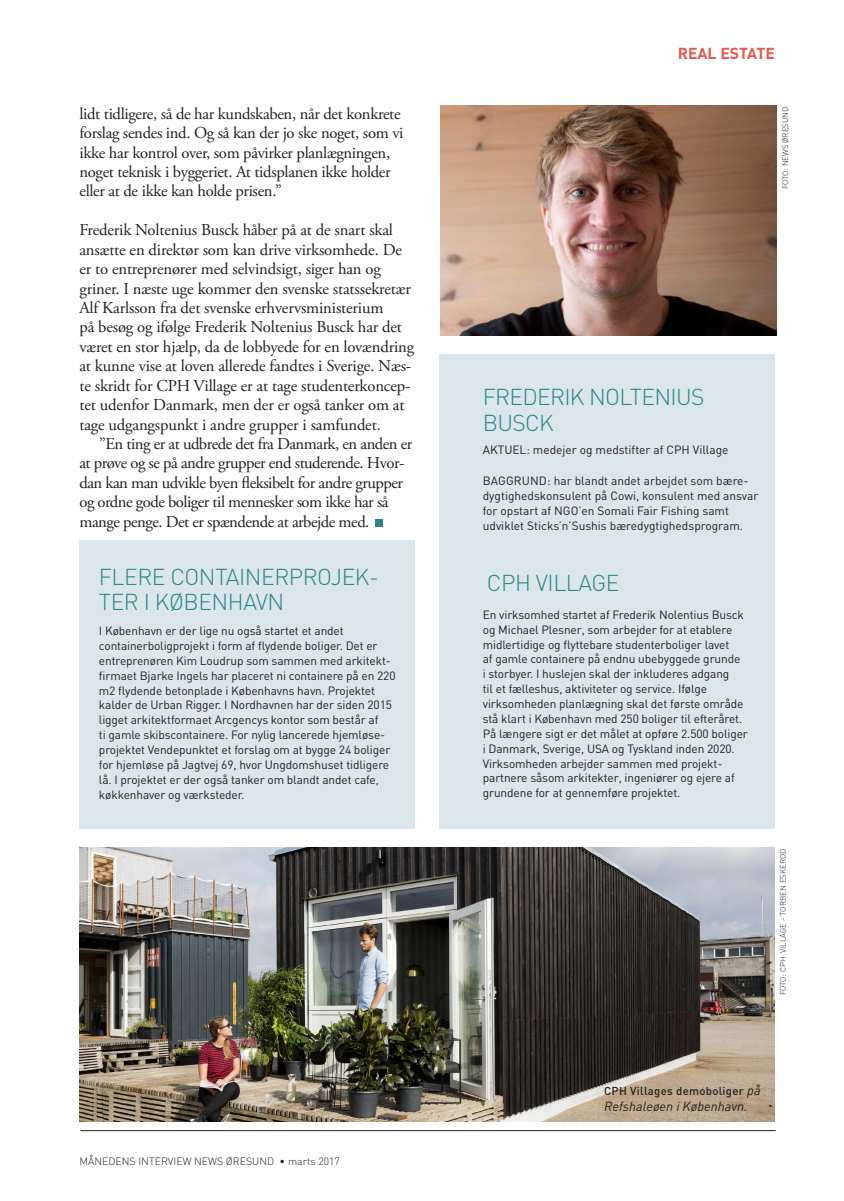
<style>
.page{position:relative;width:844px;height:1201px;background:#fff}
.page>*{position:absolute;margin:0;border:0;box-sizing:border-box;transform-origin:0 0}
.Rubrik_Din_Light{font:300 22.75px/26.2px "DIN";letter-spacing:-.02em;color:#29868f}
.Bröd_utan_indrag{font:16.62px/19.4px "Adobe Garamond Pro";letter-spacing:-.01em;color:#231f20}
.Bröd_med_indrag{font:16.62px/19.4px "Adobe Garamond Pro";letter-spacing:-.03em;color:#231f20}
.t1{font:700 15.75px "DIN";color:#e5584d}
.Bildtext{font:italic 13.12px "DIN";color:#231f20}
.Tabelltext{font:11.9px/14.9px "DIN";letter-spacing:-.01em;color:#231f20}
.Bildtext-2{font:500 11.38px "DIN";letter-spacing:.025em;color:#231f20}
.källa{font:300 10.5px "DIN";color:#231f20}
.Fotobyline{font:300 7.88px "DIN";color:#231f20}
.s1{font-weight:400;font-style:italic;font-size:13.12px}
</style>
<div class="page">
<div style="left:439px;top:355px;width:335px;height:473px;background:#dae6e9"></div>
<img style="left:440px;top:105px;width:336px;height:230px">
<hr style="left:81px;top:1130px;width:694px;height:1px;background:#231f20">
<div style="left:374px;top:519px;width:8px;height:8px;background:#29868f"></div>
<img style="left:79px;top:847px;width:695px;height:274px">
<div style="left:79px;top:540px;width:335px;height:288px;background:#dae6e9"></div>
<p class="t1" style="left:677px;top:43px;width:99px">REAL ESTATE</p>
<p class="Bröd_med_indrag" style="left:79px;top:104px;width:325px">lidt tidligere, så de har kundskaben, når det konkrete forslag sendes ind. Og så kan der jo ske noget, som vi ikke har kontrol over, som påvirker planlægningen, noget teknisk i byggeriet. At tidsplanen ikke holder eller at de ikke kan holde prisen.”</p>
<p class="Bröd_utan_indrag" style="left:79px;top:221px;width:336px">Frederik Noltenius Busck håber på at de snart skal ansætte en direktør som kan drive virksomhede. De er to entreprenører med selvindsigt, siger han og griner. I næste uge kommer den svenske statssekretær Alf Karlsson fra det svenske erhvervsministerium<br>på besøg og ifølge Frederik Noltenius Busck har det været en stor hjælp, da de lobbyede for en lovændring at kunne vise at loven allerede fandtes i Sverige. Næs&shy;te skridt for CPH Village er at tage studenterkoncep&shy;tet udenfor Danmark, men der er også tanker om at tage udgangspunkt i andre grupper i samfundet.</p>
<p class="Bröd_med_indrag" style="left:79px;top:434px;width:334px;text-indent:20px">”En ting er at udbrede det fra Danmark, en anden er at prøve og se på andre grupper end studerende. Hvor&shy;dan kan man udvikle byen fleksibelt for andre grupper og ordne gode boliger til mennesker som ikke har så mange penge. Det er spændende at arbejde med.</p>
<p class="Tabelltext" style="left:482px;top:441px;width:247px">AKTUEL: medejer og medstifter af CPH Village</p>
<p class="Rubrik_Din_Light" style="left:482px;top:383px;width:223px">FREDERIK NOLTENIUS<br>BUSCK</p>
<p class="Tabelltext" style="left:482px;top:473px;width:277px">BAGGRUND: har blandt andet arbejdet som bære&shy;dygtighedskonsulent på Cowi, konsulent med ansvar for opstart af NGO’en Somali Fair Fishing samt udviklet Sticks’n’Sushis bæredygtighedsprogram.</p>
<p class="Rubrik_Din_Light" style="left:99px;top:564px;width:281px;line-height:24.5px">FLERE CONTAINERPROJEK-<br>TER I KØBENHAVN</p>
<p class="Tabelltext" style="left:99px;top:623px;width:298px">I København er der lige nu også startet et andet containerboligprojekt i form af flydende boliger. Det er entreprenøren Kim Loudrup som sammen med arkitekt&shy;firmaet Bjarke Ingels har placeret ni containere på en 220 m2 flydende betonplade i Københavns havn. Projektet kalder de Urban Rigger. I Nordhavnen har der siden 2015 ligget arkitektformaet Arcgencys kontor som består af<br>ti gamle skibscontainere. For nylig lancerede hjemløse&shy;projektet Vendepunktet et forslag om at bygge 24 boliger for hjemløse på Jagtvej 69, hvor Ungdomshuset tidligere lå. I projektet er der også tanker om blandt andet cafe, køkkenhaver og værksteder.</p>
<p class="Rubrik_Din_Light" style="left:487px;top:569px;width:134px">CPH VILLAGE</p>
<p class="Tabelltext" style="left:482px;top:607px;width:266px">En virksomhed startet af Frederik Nolentius Busck og Michael Plesner, som arbejder for at etablere midlertidige og flyttebare studenterboliger lavet<br>af gamle containere på endnu ubebyggede grunde<br>i storbyer. I huslejen skal der inkluderes adgang<br>til et fælleshus, aktiviteter og service. Ifølge virksomheden planlægning skal det første område stå klart i København med 250 boliger til efteråret.<br>På længere sigt er det målet at opføre 2.500 boliger i Danmark, Sverige, USA og Tyskland inden 2020.<br>Virksomheden arbejder sammen med projekt&shy;partnere såsom arkitekter, ingeniører og ejere af grundene for at gennemføre projektet.</p>
<p class="Fotobyline" style="left:780px;top:189px;width:84px;rotate:-90deg">FOTO: NEWS ØRESUND</p>
<p class="källa" style="left:79px;top:1154px;width:262px">MÅNEDENS INTERVIEW NEWS ØRESUND • marts 2017</p>
<p class="Fotobyline" style="left:777px;top:995px;width:148px;rotate:-90deg">FOTO: CPH VILLAGE - TORBEN ESKEROD</p>
<p class="Bildtext-2" style="left:604px;top:1083px;width:158px">CPH Villages demoboliger <span class="s1">på</span></p>
<p class="Bildtext" style="left:604px;top:1098px;width:145px">Refshaleøen i København.</p>
</div>
